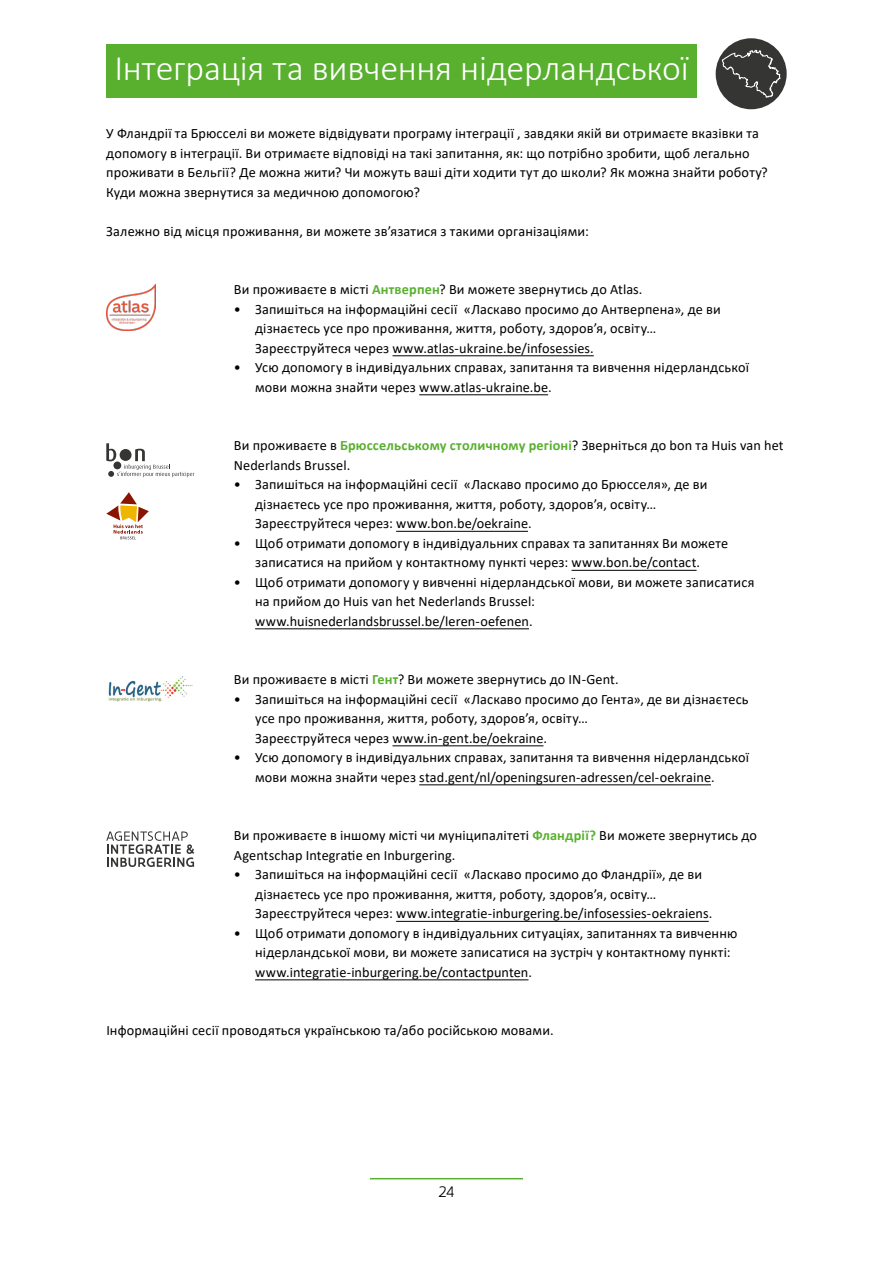
<style>
.page{position:relative;width:893px;height:1263px;background:#fff}
.page>*{position:absolute;margin:0;border:0;box-sizing:border-box;transform-origin:0 0}
.t1{font:300 36px "Calibri";letter-spacing:-.005em;color:#fff}
.t2{font:300 16.5px "Flanders Art Sans";color:#000}
.t3{font:14.25px/19.5px "Calibri";letter-spacing:.01em;color:#000}
.s1{font-weight:700;color:#59b02f}
</style>
<div class="page">
<hr style="left:370px;top:1178px;width:153px;height:1px;background:#59b02f">
<hr style="left:392px;top:355px;width:202px;height:1px;background:#000">
<hr style="left:419px;top:394px;width:129px;height:1px;background:#000">
<hr style="left:396px;top:531px;width:132px;height:1px;background:#000">
<hr style="left:571px;top:570px;width:126px;height:1px;background:#000">
<hr style="left:255px;top:628px;width:274px;height:1px;background:#000">
<hr style="left:392px;top:745px;width:151px;height:1px;background:#000">
<hr style="left:419px;top:784px;width:292px;height:1px;background:#000">
<hr style="left:396px;top:921px;width:313px;height:1px;background:#000">
<hr style="left:255px;top:979px;width:273px;height:1px;background:#000">
<div style="left:106px;top:45px;width:591px;height:53px;background:#59b02f"></div>
<div style="left:716px;top:38px;width:71px;height:71px;background:#353534;border-radius:50%"></div>
<svg style="left:721px;top:46px;width:61px;height:55px"></svg>
<svg style="left:106px;top:831px;width:88px;height:36px"></svg>
<img style="left:106px;top:284px;width:50px;height:46px">
<svg style="left:106px;top:443px;width:88px;height:34px"></svg>
<img style="left:108px;top:676px;width:85px;height:26px">
<svg style="left:106px;top:492px;width:43px;height:47px"></svg>
<h1 class="t1" style="left:114px;top:46px;width:576px">Інтеграція та вивчення нідерландської</h1>
<p class="t3" style="left:106px;top:123px;width:663px">У Фландрії та Брюсселі ви можете відвідувати програму інтеграції , завдяки якій ви отримаєте вказівки та допомогу в інтеграції. Ви отримаєте відповіді на такі запитання, як: що потрібно зробити, щоб легально проживати в Бельгії? Де можна жити? Чи можуть ваші діти ходити тут до школи? Як можна знайти роботу?<br>Куди можна звернутися за медичною допомогою?</p>
<p class="t3" style="left:106px;top:221px;width:484px">Залежно від місця проживання, ви можете зв’язатися з такими організаціями:</p>
<p class="t3" style="left:234px;top:279px;width:410px">Ви проживаєте в місті <span class="s1">Антверпен</span>? Ви можете звернутись до Atlas.</p>
<p class="t3" style="left:255px;top:299px;width:467px;text-indent:-21px">• Запишіться на інформаційні сесії «Ласкаво просимо до Антверпена», де ви дізнаєтесь усе про проживання, життя, роботу, здоров’я, освіту…<br>Зареєструйтеся через www.atlas-ukraine.be/infosessies.</p>
<p class="t3" style="left:255px;top:357px;width:495px;text-indent:-21px">• Усю допомогу в індивідуальних справах, запитання та вивчення нідерландської мови можна знайти через www.atlas-ukraine.be.</p>
<p class="t3" style="left:234px;top:435px;width:551px">Ви проживаєте в <span class="s1">Брюссельському столичному регіоні</span>? Зверніться до bon та Huis van het<br>Nederlands Brussel.</p>
<p class="t3" style="left:255px;top:474px;width:454px;text-indent:-21px">• Запишіться на інформаційні сесії «Ласкаво просимо до Брюсселя», де ви дізнаєтесь усе про проживання, життя, роботу, здоров’я, освіту…<br>Зареєструйтеся через: www.bon.be/oekraine.</p>
<p class="t3" style="left:234px;top:533px;width:496px;text-align:center">• Щоб отримати допомогу в індивідуальних справах та запитаннях Ви можете записатися на прийом у контактному пункті через: www.bon.be/contact.</p>
<p class="t3" style="left:255px;top:572px;width:501px;text-indent:-21px">• Щоб отримати допомогу у вивченні нідерландської мови, ви можете записатися на прийом до Huis van het Nederlands Brussel: www.huisnederlandsbrussel.be/leren-oefenen.</p>
<p class="t3" style="left:234px;top:669px;width:386px">Ви проживаєте в місті <span class="s1">Гент</span>? Ви можете звернутись до IN-Gent.</p>
<p class="t3" style="left:255px;top:689px;width:495px;text-indent:-21px">• Запишіться на інформаційні сесії «Ласкаво просимо до Гента», де ви дізнаєтесь усе про проживання, життя, роботу, здоров’я, освіту…<br>Зареєструйтеся через www.in-gent.be/oekraine.</p>
<p class="t3" style="left:255px;top:747px;width:495px;text-indent:-21px">• Усю допомогу в індивідуальних справах, запитання та вивчення нідерландської мови можна знайти через stad.gent/nl/openingsuren-adressen/cel-oekraine.</p>
<p class="t3" style="left:234px;top:825px;width:525px">Ви проживаєте в іншому місті чи муніципалітеті <span class="s1">Фландрії?</span> Ви можете звернутись до<br>Agentschap Integratie en Inburgering.</p>
<p class="t3" style="left:255px;top:864px;width:459px;text-indent:-21px">• Запишіться на інформаційні сесії «Ласкаво просимо до Фландрії», де ви дізнаєтесь усе про проживання, життя, роботу, здоров’я, освіту…<br>Зареєструйтеся через: www.integratie-inburgering.be/infosessies-oekraiens.</p>
<p class="t3" style="left:255px;top:923px;width:484px;text-indent:-21px">• Щоб отримати допомогу в індивідуальних ситуаціях, запитаннях та вивченню нідерландської мови, ви можете записатися на зустріч у контактному пункті: www.integratie-inburgering.be/contactpunten.</p>
<p class="t3" style="left:106px;top:1020px;width:449px">Інформаційні сесії проводяться українською та/або російською мовами.</p>
<p class="t2" style="left:439px;top:1182px;width:17px">24</p>
</div>
